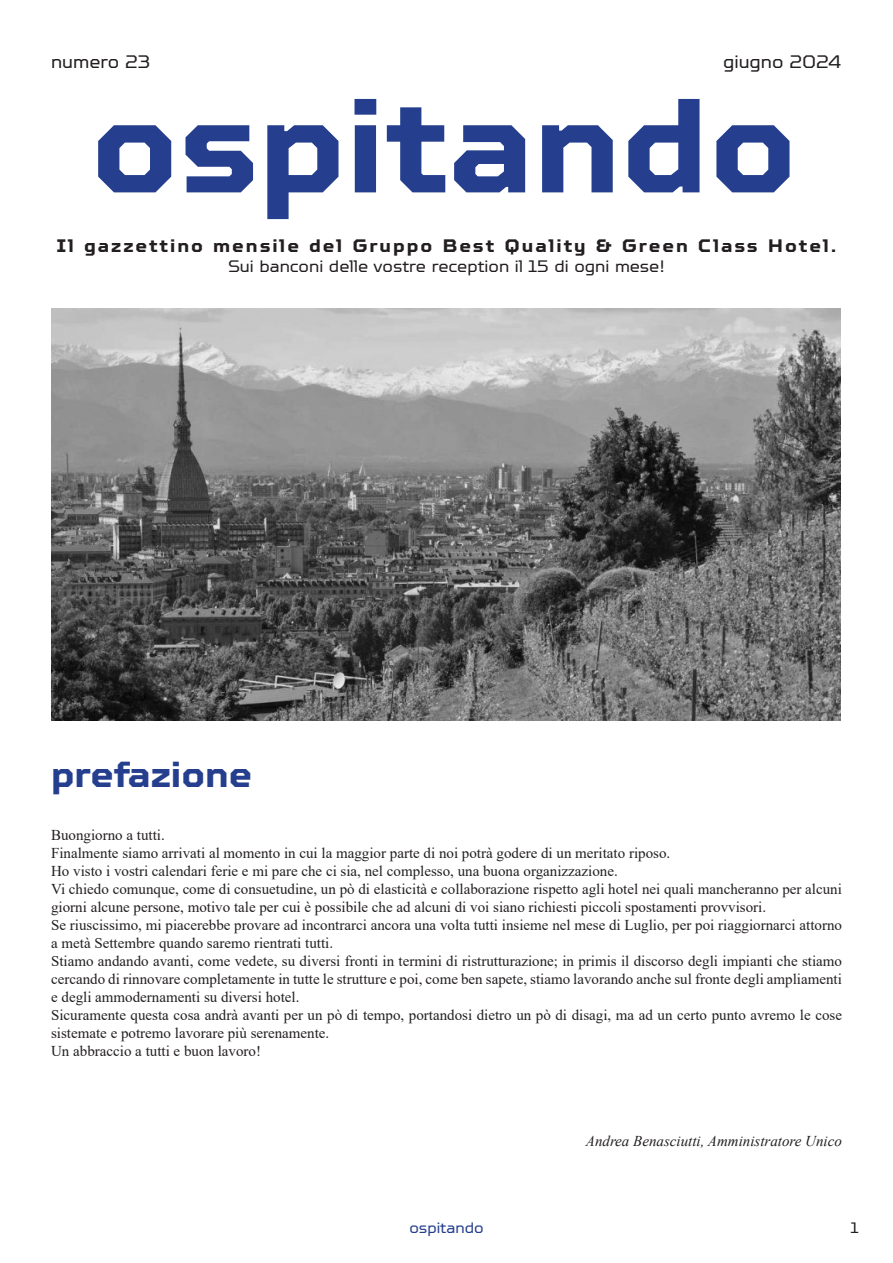
<style>
.page{position:relative;width:893px;height:1263px;background:#fff}
.page>*{position:absolute;margin:0;border:0;box-sizing:border-box;transform-origin:0 0}
.t1{font:700 133.5px "TT Octosquares Trl";color:#253f8e}
.t2{font:700 36px "TT Octosquares Trl";color:#253f8e}
.t3{font:700 18px "TT Octosquares Trl";letter-spacing:.11em;color:#231f20}
.t4{font:18px "TT Octosquares Trl";color:#231f20}
.t5{font:16.5px "TT Octosquares Trl";color:#231f20}
.t6{font:15px/18px "Times New Roman";color:#231f20}
.t7{font:italic 15px "Times New Roman";color:#231f20}
.t8{font:15px "TT Octosquares Trl";color:#253f8e}
.t9{font:15px "TT Octosquares Trl";color:#231f20}
</style>
<div class="page">
<img style="left:52px;top:308px;width:788px;height:413px">
<p class="t4" style="left:51px;top:51px;width:101px">numero 23</p>
<p class="t4" style="left:723px;top:51px;width:119px">giugno 2024</p>
<p class="t1" style="left:91px;top:66px;width:708px">ospitando</p>
<p class="t3" style="left:56px;top:235px;width:782px">Il gazzettino mensile del Gruppo Best Quality &amp; Green Class Hotel.</p>
<p class="t5" style="left:228px;top:256px;width:438px">Sui banconi delle vostre reception il 15 di ogni mese!</p>
<p class="t2" style="left:51px;top:752px;width:203px">prefazione</p>
<p class="t6" style="left:51px;top:825px;width:115px">Buongiorno a tutti.</p>
<p class="t6" style="left:51px;top:843px;width:621px">Finalmente siamo arrivati al momento in cui la maggior parte di noi potrà godere di un meritato riposo.</p>
<p class="t6" style="left:51px;top:861px;width:568px">Ho visto i vostri calendari ferie e mi pare che ci sia, nel complesso, una buona organizzazione.</p>
<p class="t6" style="left:51px;top:879px;width:792px">Vi chiedo comunque, come di consuetudine, un pò di elasticità e collaborazione rispetto agli hotel nei quali mancheranno per alcuni giorni alcune persone, motivo tale per cui è possibile che ad alcuni di voi siano richiesti piccoli spostamenti provvisori.</p>
<p class="t6" style="left:51px;top:915px;width:792px">Se riuscissimo, mi piacerebbe provare ad incontrarci ancora una volta tutti insieme nel mese di Luglio, per poi riaggiornarci attorno a metà Settembre quando saremo rientrati tutti.</p>
<p class="t6" style="left:51px;top:951px;width:792px;text-align:justify">Stiamo andando avanti, come vedete, su diversi fronti in termini di ristrutturazione; in primis il discorso degli impianti che stiamo cercando di rinnovare completamente in tutte le strutture e poi, come ben sapete, stiamo lavorando anche sul fronte degli ampliamenti e degli ammodernamenti su diversi hotel.</p>
<p class="t6" style="left:51px;top:1005px;width:792px">Sicuramente questa cosa andrà avanti per un pò di tempo, portandosi dietro un pò di disagi, ma ad un certo punto avremo le cose sistemate e potremo lavorare più serenamente.</p>
<p class="t6" style="left:51px;top:1041px;width:211px">Un abbraccio a tutti e buon lavoro!</p>
<p class="t7" style="left:586px;top:1130px;width:258px">Andrea Benasciutti, Amministratore Unico</p>
<p class="t8" style="left:409px;top:1219px;width:76px">ospitando</p>
<p class="t9" style="left:850px;top:1219px;width:10px">1</p>
</div>
